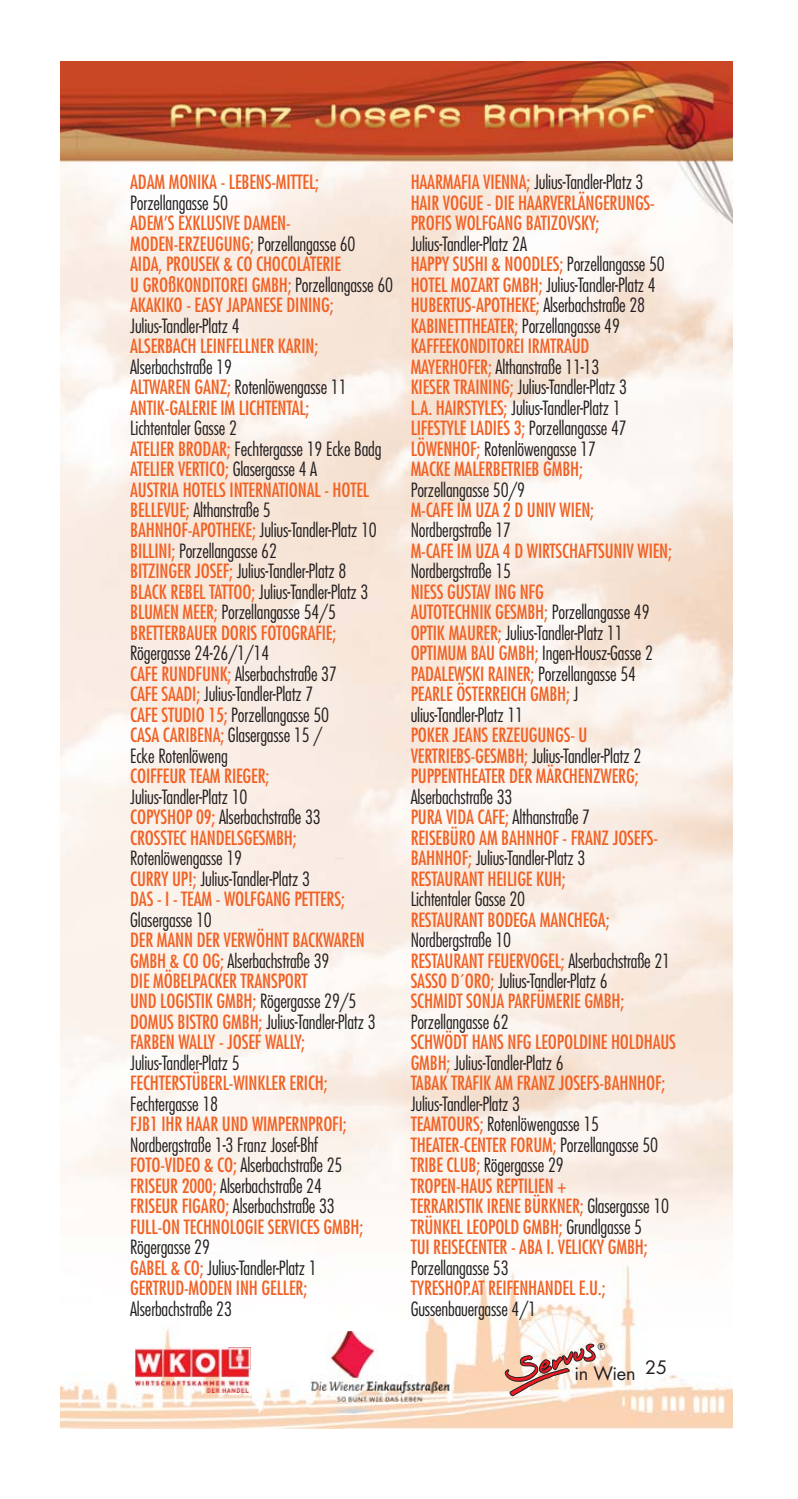
<style>
.page{position:relative;width:798px;height:1499px;background:#fff}
.page>*{position:absolute;margin:0;border:0;box-sizing:border-box;transform-origin:0 0}
.t1{font:condensed 19.12px/20.5px "Futura";letter-spacing:-.01em;color:#f16124}
.t2{font:300 condensed 19.12px/20.5px "Futura";letter-spacing:-.01em;color:#231f20}
.t3{font:18px "Futura";letter-spacing:-.015em;color:#231f20}
.t4{font:500 9px "Futura";color:#231f20}
.s1{font-weight:300;color:#231f20}
.s2{font-weight:400;color:#f16124}
</style>
<div class="page">
<img style="left:61px;top:62px;width:671px;height:1367px">
<svg style="left:504px;top:1343px;width:95px;height:53px"></svg>
<img style="left:309px;top:1332px;width:155px;height:82px">
<img style="left:135px;top:1347px;width:115px;height:45px">
<p class="t1" style="left:130px;top:174px;width:190px">ADAM MONIKA - LEBENS-MITTEL;</p>
<p class="t2" style="left:130px;top:194px;width:99px">Porzellangasse 50</p>
<p class="t1" style="left:130px;top:215px;width:264px">ADEM’S EXKLUSIVE DAMEN-MODEN-ERZEUGUNG; <span class="s1">Porzellangasse 60<br></span>AIDA, PROUSEK &amp; CO CHOCOLATERIE<br>U GROßKONDITOREI GMBH; <span class="s1">Porzellangasse 60<br></span>AKAKIKO - EASY JAPANESE DINING;</p>
<p class="t2" style="left:130px;top:317px;width:111px">Julius-Tandler-Platz 4</p>
<p class="t1" style="left:130px;top:337px;width:189px">ALSERBACH LEINFELLNER KARIN;</p>
<p class="t1" style="left:130px;top:358px;width:218px"><span class="s1">Alserbachstraße 19<br></span>ALTWAREN GANZ; <span class="s1">Rotenlöwengasse 11<br></span>ANTIK-GALERIE IM LICHTENTAL;</p>
<p class="t1" style="left:130px;top:419px;width:253px"><span class="s1">Lichtentaler Gasse 2<br></span>ATELIER BRODAR; <span class="s1">Fechtergasse 19 Ecke Badg </span>ATELIER VERTICO; <span class="s1">Glasergasse 4 A<br></span>AUSTRIA HOTELS INTERNATIONAL - HOTEL BELLEVUE; <span class="s1">Althanstraße 5<br></span>BAHNHOF-APOTHEKE; <span class="s1">Julius-Tandler-Platz 10<br></span>BILLINI; <span class="s1">Porzellangasse 62<br></span>BITZINGER JOSEF; <span class="s1">Julius-Tandler-Platz 8<br></span>BLACK REBEL TATTOO; <span class="s1">Julius-Tandler-Platz 3<br></span>BLUMEN MEER; <span class="s1">Porzellangasse 54/5<br></span>BRETTERBAUER DORIS FOTOGRAFIE;</p>
<p class="t2" style="left:130px;top:644px;width:208px">Rögergasse 24-26/1/14<br><span class="s2">CAFE RUNDFUNK;</span> Alserbachstraße 37<br><span class="s2">CAFE SAADI;</span> Julius-Tandler-Platz 7<br><span class="s2">CAFE STUDIO 15;</span> Porzellangasse 50<br><span class="s2">CASA CARIBENA;</span> Glasergasse 15 /<br>Ecke Rotenlöweng</p>
<p class="t1" style="left:130px;top:767px;width:141px">COIFFEUR TEAM RIEGER;</p>
<p class="t2" style="left:130px;top:788px;width:192px">Julius-Tandler-Platz 10<br><span class="s2">COPYSHOP 09;</span> Alserbachstraße 33<br><span class="s2">CROSSTEC HANDELSGESMBH;</span></p>
<p class="t2" style="left:130px;top:849px;width:216px">Rotenlöwengasse 19<br><span class="s2">CURRY UP!;</span> Julius-Tandler-Platz 3<br><span class="s2">DAS - I - TEAM - WOLFGANG PETTERS;</span></p>
<p class="t2" style="left:130px;top:910px;width:83px">Glasergasse 10</p>
<p class="t1" style="left:130px;top:931px;width:247px">DER MANN DER VERWÖHNT BACKWAREN<br>GMBH &amp; CO OG; <span class="s1">Alserbachstraße 39<br></span>DIE MÖBELPACKER TRANSPORT<br>UND LOGISTIK GMBH; <span class="s1">Rögergasse 29/5<br></span>DOMUS BISTRO GMBH; <span class="s1">Julius-Tandler-Platz 3<br></span>FARBEN WALLY - JOSEF WALLY;</p>
<p class="t2" style="left:130px;top:1054px;width:111px">Julius-Tandler-Platz 5</p>
<p class="t1" style="left:130px;top:1074px;width:199px">FECHTERSTÜBERL-WINKLER ERICH;</p>
<p class="t2" style="left:130px;top:1095px;width:89px">Fechtergasse 18</p>
<p class="t1" style="left:130px;top:1115px;width:218px">FJB1 IHR HAAR UND WIMPERNPROFI;</p>
<p class="t2" style="left:130px;top:1136px;width:235px">Nordbergstraße 1-3 Franz Josef-Bhf <span class="s2">FOTO-VIDEO &amp; CO;</span> Alserbachstraße 25<br><span class="s2">FRISEUR 2000;</span> Alserbachstraße 24<br><span class="s2">FRISEUR FIGARO;</span> Alserbachstraße 33<br><span class="s2">FULL-ON TECHNOLOGIE SERVICES GMBH;</span></p>
<p class="t2" style="left:130px;top:1238px;width:188px">Rögergasse 29<br><span class="s2">GABEL &amp; CO;</span> Julius-Tandler-Platz 1<br><span class="s2">GERTRUD-MODEN INH GELLER;</span></p>
<p class="t2" style="left:130px;top:1299px;width:103px">Alserbachstraße 23</p>
<p class="t1" style="left:410px;top:174px;width:246px">HAARMAFIA VIENNA; <span class="s1">Julius-Tandler-Platz 3<br></span>HAIR VOGUE - DIE HAARVERLÄNGERUNGS-<br>PROFIS WOLFGANG BATIZOVSKY;</p>
<p class="t2" style="left:410px;top:235px;width:256px">Julius-Tandler-Platz 2A<br><span class="s2">HAPPY SUSHI &amp; NOODLES;</span> Porzellangasse 50<br><span class="s2">HOTEL MOZART GMBH;</span> Julius-Tandler-Platz 4<br><span class="s2">HUBERTUS-APOTHEKE;</span> Alserbachstraße 28<br><span class="s2">KABINETTTHEATER;</span> Porzellangasse 49<br><span class="s2">KAFFEEKONDITOREI IRMTRAUD MAYERHOFER;</span> Althanstraße 11-13<br><span class="s2">KIESER TRAINING;</span> Julius-Tandler-Platz 3<br><span class="s2">L.A. HAIRSTYLES;</span> Julius-Tandler-Platz 1<br><span class="s2">LIFESTYLE LADIES 3;</span> Porzellangasse 47<br><span class="s2">LÖWENHOF;</span> Rotenlöwengasse 17<br><span class="s2">MACKE MALERBETRIEB GMBH;</span></p>
<p class="t2" style="left:410px;top:480px;width:116px">Porzellangasse 50/9</p>
<p class="t1" style="left:410px;top:501px;width:185px">M-CAFE IM UZA 2 D UNIV WIEN;</p>
<p class="t2" style="left:410px;top:521px;width:102px">Nordbergstraße 17</p>
<p class="t1" style="left:410px;top:542px;width:263px">M-CAFE IM UZA 4 D WIRTSCHAFTSUNIV WIEN;</p>
<p class="t2" style="left:410px;top:562px;width:102px">Nordbergstraße 15</p>
<p class="t1" style="left:410px;top:583px;width:244px">NIESS GUSTAV ING NFG<br>AUTOTECHNIK GESMBH; <span class="s1">Porzellangasse 49<br></span>OPTIK MAURER; <span class="s1">Julius-Tandler-Platz 11<br></span>OPTIMUM BAU GMBH; <span class="s1">Ingen-Housz-Gasse 2<br></span>PADALEWSKI RAINER; <span class="s1">Porzellangasse 54<br></span>PEARLE ÖSTERREICH GMBH; <span class="s1">J ulius-Tandler-Platz 11</span></p>
<p class="t1" style="left:410px;top:726px;width:232px">POKER JEANS ERZEUGUNGS- U<br>VERTRIEBS-GESMBH; <span class="s1">Julius-Tandler-Platz 2<br></span>PUPPENTHEATER DER MÄRCHENZWERG;</p>
<p class="t1" style="left:410px;top:788px;width:249px"><span class="s1">Alserbachstraße 33<br></span>PURA VIDA CAFE; <span class="s1">Althanstraße 7<br></span>REISEBÜRO AM BAHNHOF - FRANZ JOSEFS-<br>BAHNHOF; <span class="s1">Julius-Tandler-Platz 3<br></span>RESTAURANT HEILIGE KUH;</p>
<p class="t2" style="left:410px;top:890px;width:116px">Lichtentaler Gasse 20</p>
<p class="t1" style="left:410px;top:911px;width:200px">RESTAURANT BODEGA MANCHEGA;</p>
<p class="t1" style="left:410px;top:931px;width:261px"><span class="s1">Nordbergstraße 10<br></span>RESTAURANT FEUERVOGEL; <span class="s1">Alserbachstraße 21<br></span>SASSO D´ORO; <span class="s1">Julius-Tandler-Platz 6<br></span>SCHMIDT SONJA PARFÜMERIE GMBH;</p>
<p class="t2" style="left:410px;top:1013px;width:99px">Porzellangasse 62</p>
<p class="t1" style="left:410px;top:1034px;width:267px">SCHWÖDT HANS NFG LEOPOLDINE HOLDHAUS<br>GMBH; <span class="s1">Julius-Tandler-Platz 6<br></span>TABAK TRAFIK AM FRANZ JOSEFS-BAHNHOF;</p>
<p class="t1" style="left:410px;top:1095px;width:260px"><span class="s1">Julius-Tandler-Platz 3<br></span>TEAMTOURS; <span class="s1">Rotenlöwengasse 15<br></span>THEATER-CENTER FORUM; <span class="s1">Porzellangasse 50<br></span>TRIBE CLUB; <span class="s1">Rögergasse 29<br></span>TROPEN-HAUS REPTILIEN +<br>TERRARISTIK IRENE BÜRKNER; <span class="s1">Glasergasse 10<br></span>TRÜNKEL LEOPOLD GMBH; <span class="s1">Grundlgasse 5<br></span>TUI REISECENTER - ABA I. VELICKY GMBH;</p>
<p class="t2" style="left:410px;top:1259px;width:99px">Porzellangasse 53</p>
<p class="t1" style="left:410px;top:1279px;width:196px">TYRESHOP.AT REIFENHANDEL E.U.;</p>
<p class="t2" style="left:410px;top:1299px;width:127px">Gussenbauergasse 4/1</p>
<p class="t4" style="left:597px;top:1342px;width:9px">®</p>
<p class="t3" style="left:574px;top:1365px;width:63px">in Wien</p>
<p class="t3" style="left:645px;top:1359px;width:23px">25</p>
</div>
